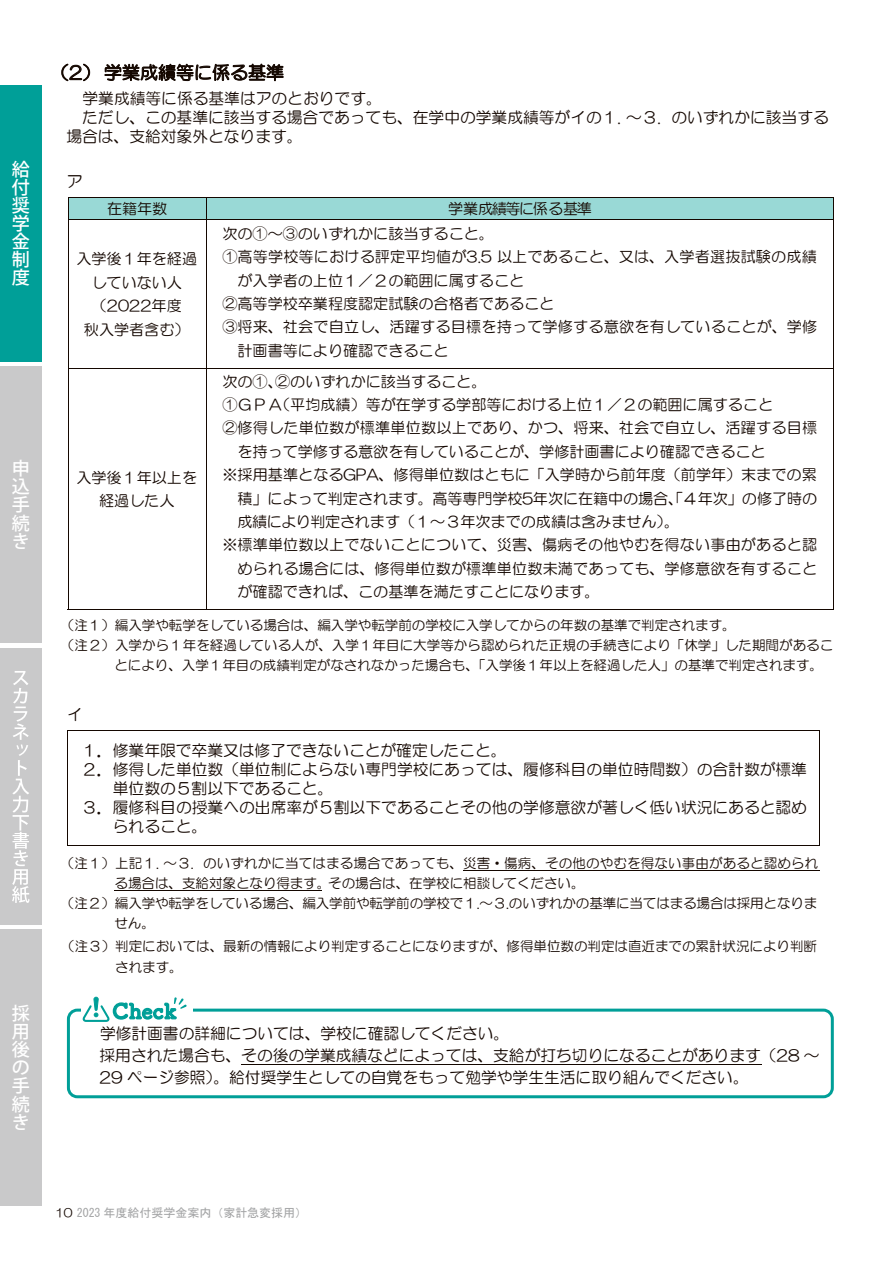
<style>
.page{position:relative;width:893px;height:1263px;background:#fff}
.page>*{position:absolute;margin:0;border:0;box-sizing:border-box;transform-origin:0 0}
.t1{font:500 18px "Koz Go Pro";color:#fff}
.t2{font:18px "HG Maru Gothic MPRO";color:#140700}
.t3{font:15.75px/18.9px "HG Maru Gothic MPRO";color:#140700}
.t4{font:15.15px/23.4px "HG Maru Gothic MPRO";color:#140700;text-align:center}
.t5{font:15.15px "HG Maru Gothic MPRO";letter-spacing:-.095em;color:#140700}
.t6{font:13.5px/21px "HG Maru Gothic MPRO";color:#140700}
.t7{font:12px "MS Gothic";color:#a3a4a5}
.s1{font-family:"HG Maru Gothic MPRO";font-size:11.85px;color:#140700}
</style>
<div class="page">
<div style="left:0;top:85px;width:41px;height:276px;background:#009f98"></div>
<div style="left:0;top:648px;width:41px;height:276px;background:#c9c9ca"></div>
<svg style="left:12px;top:671px;width:18px;height:232px"></svg>
<div style="left:0;top:366px;width:41px;height:277px;background:#c9c9ca"></div>
<div style="left:0;top:929px;width:41px;height:276px;background:#c9c9ca"></div>
<div style="left:68px;top:198px;width:138px;height:21px;background:#99d9d6"></div>
<div style="left:207px;top:198px;width:626px;height:21px;background:#99d9d6"></div>
<hr style="left:68px;top:198px;width:139px;height:1px;background:#140700">
<hr style="left:207px;top:198px;width:626px;height:1px;background:#140700">
<svg style="left:68px;top:199px;width:1px;height:20px"></svg>
<svg style="left:206px;top:199px;width:1px;height:20px"></svg>
<hr style="left:68px;top:219px;width:139px;height:1px;background:#140700">
<hr style="left:207px;top:219px;width:626px;height:1px;background:#140700">
<svg style="left:833px;top:198px;width:1px;height:22px"></svg>
<hr style="left:68px;top:220px;width:1px;height:148px;background:#140700">
<hr style="left:206px;top:220px;width:1px;height:148px;background:#140700">
<hr style="left:833px;top:220px;width:1px;height:148px;background:#140700">
<hr style="left:68px;top:368px;width:139px;height:1px;background:#140700">
<hr style="left:207px;top:368px;width:626px;height:1px;background:#140700">
<hr style="left:68px;top:369px;width:1px;height:241px;background:#140700">
<hr style="left:68px;top:609px;width:138px;height:1px;background:#140700">
<hr style="left:206px;top:369px;width:1px;height:241px;background:#140700">
<hr style="left:207px;top:609px;width:626px;height:1px;background:#140700">
<hr style="left:833px;top:369px;width:1px;height:241px;background:#140700">
<svg style="left:61px;top:64px;width:29px;height:17px"></svg>
<svg style="left:104px;top:63px;width:180px;height:19px"></svg>
<hr style="left:463px;top:870px;width:356px;height:1px;background:#140700">
<hr style="left:114px;top:890px;width:208px;height:1px;background:#140700">
<hr style="left:68px;top:730px;width:752px;height:1px;background:#140700">
<hr style="left:68px;top:731px;width:1px;height:31px;background:#140700">
<hr style="left:819px;top:731px;width:1px;height:31px;background:#140700">
<hr style="left:68px;top:758px;width:1px;height:88px;background:#140700">
<hr style="left:68px;top:845px;width:75px;height:1px;background:#140700">
<hr style="left:142px;top:845px;width:677px;height:1px;background:#140700">
<hr style="left:819px;top:758px;width:1px;height:88px;background:#140700">
<div style="left:67px;top:1008px;width:767px;height:90px;border:3px solid #009f98;border-radius:9px"></div>
<div style="left:81px;top:992px;width:112px;height:30px;background:#fff"></div>
<hr style="left:241px;top:1064px;width:521px;height:1px;background:#140700">
<svg style="left:80px;top:997px;width:107px;height:25px"></svg>
<p class="t1" style="left:12px;top:158px;width:20px">給</p>
<p class="t1" style="left:12px;top:176px;width:20px">付</p>
<p class="t1" style="left:12px;top:194px;width:20px">奨</p>
<p class="t1" style="left:12px;top:212px;width:20px">学</p>
<p class="t1" style="left:12px;top:230px;width:20px">金</p>
<p class="t1" style="left:12px;top:248px;width:20px">制</p>
<p class="t1" style="left:12px;top:266px;width:20px">度</p>
<p class="t1" style="left:12px;top:457px;width:20px">申</p>
<p class="t1" style="left:12px;top:475px;width:20px">込</p>
<p class="t1" style="left:12px;top:493px;width:20px">手</p>
<p class="t1" style="left:12px;top:511px;width:20px">続</p>
<p class="t1" style="left:12px;top:529px;width:20px">き</p>
<p class="t1" style="left:12px;top:1002px;width:20px">採</p>
<p class="t1" style="left:12px;top:1020px;width:20px">用</p>
<p class="t1" style="left:12px;top:1038px;width:20px">後</p>
<p class="t1" style="left:12px;top:1056px;width:20px">の</p>
<p class="t1" style="left:12px;top:1074px;width:20px">手</p>
<p class="t1" style="left:12px;top:1092px;width:20px">続</p>
<p class="t1" style="left:12px;top:1110px;width:20px">き</p>
<p class="t2" style="left:51px;top:63px;width:234px">（2）　学業成績等に係る基準</p>
<p class="t3" style="left:83px;top:88px;width:301px">学業成績等に係る基準はアのとおりです。</p>
<p class="t3" style="left:66px;top:108px;width:764px">　ただし、この基準に該当する場合であっても、在学中の学業成績等がイの１. ～３. のいずれかに該当する場合は、支給対象外となります。</p>
<p class="t3" style="left:67px;top:172px;width:17px">ア</p>
<p class="t4" style="left:107px;top:197px;width:62px">在籍年数</p>
<p class="t5" style="left:448px;top:201px;width:145px">学業成績等に係る基準</p>
<p class="t4" style="left:76px;top:247px;width:122px">入学後１年を経過していない人（2022年度<br>秋入学者含む）</p>
<p class="t4" style="left:222px;top:222px;width:273px">次の①～③のいずれかに該当すること。</p>
<p class="t4" style="left:222px;top:245px;width:596px">①高等学校等における評定平均値が3.5 以上であること、又は、入学者選抜試験の成績</p>
<p class="t4" style="left:237px;top:268px;width:288px">が入学者の上位１／２の範囲に属すること</p>
<p class="t4" style="left:222px;top:292px;width:333px">②高等学校卒業程度認定試験の合格者であること</p>
<p class="t4" style="left:222px;top:315px;width:596px">③将来、社会で自立し、活躍する目標を持って学修する意欲を有していることが、学修</p>
<p class="t4" style="left:237px;top:339px;width:213px">計画書等により確認できること</p>
<p class="t4" style="left:222px;top:369px;width:266px">次の①、②のいずれかに該当すること。</p>
<p class="t4" style="left:222px;top:393px;width:552px">①ＧＰＡ（平均成績）等が在学する学部等における上位１／２の範囲に属すること</p>
<p class="t4" style="left:222px;top:416px;width:596px">②修得した単位数が標準単位数以上であり、かつ、将来、社会で自立し、活躍する目標</p>
<p class="t4" style="left:237px;top:440px;width:530px">を持って学修する意欲を有していることが、学修計画書により確認できること</p>
<p class="t4" style="left:222px;top:463px;width:596px">※採用基準となるGPA、修得単位数はともに「入学時から前年度（前学年）末までの累</p>
<p class="t4" style="left:237px;top:486px;width:581px">積」によって判定されます。高等専門学校5年次に在籍中の場合、「４年次」の修了時の</p>
<p class="t4" style="left:237px;top:510px;width:451px">成績により判定されます（１～３年次までの成績は含みません）　。</p>
<p class="t4" style="left:222px;top:533px;width:596px">※標準単位数以上でないことについて、災害、傷病その他やむを得ない事由があると認</p>
<p class="t4" style="left:237px;top:556px;width:581px">められる場合には、修得単位数が標準単位数未満であっても、学修意欲を有すること</p>
<p class="t4" style="left:238px;top:580px;width:364px">が確認できれば、この基準を満たすことになります。</p>
<p class="t4" style="left:76px;top:465px;width:122px">入学後１年以上を経過した人</p>
<p class="t6" style="left:61px;top:614px;width:676px">（注１）編入学や転学をしている場合は、編入学や転学前の学校に入学してからの年数の基準で判定されます。</p>
<p class="t6" style="left:61px;top:635px;width:774px">（注２）入学から１年を経過している人が、入学１年目に大学等から認められた正規の手続きにより「休学」した期間があるこ</p>
<p class="t6" style="left:114px;top:655px;width:710px">とにより、入学１年目の成績判定がなされなかった場合も、「入学後１年以上を経過した人」の基準で判定されます。</p>
<p class="t3" style="left:67px;top:705px;width:17px">イ</p>
<p class="t3" style="left:81px;top:741px;width:727px">１．修業年限で卒業又は修了できないことが確定したこと。<br>２．修得した単位数（単位制によらない専門学校にあっては、履修科目の単位時間数）の合計数が標準　　単位数の５割以下であること。<br>３．履修科目の授業への出席率が５割以下であることその他の学修意欲が著しく低い状況にあると認め　　られること。</p>
<p class="t6" style="left:61px;top:852px;width:759px">（注１）上記１. ～３. のいずれかに当てはまる場合であっても、災害・傷病、その他のやむを得ない事由があると認められ</p>
<p class="t6" style="left:114px;top:872px;width:472px">る場合は、支給対象となり得ます。その場合は、在学校に相談してください。</p>
<p class="t6" style="left:61px;top:893px;width:758px">（注２）編入学や転学をしている場合、編入学前や転学前の学校で１.～３.のいずれかの基準に当てはまる場合は採用となりま</p>
<p class="t6" style="left:114px;top:913px;width:42px">せん。</p>
<p class="t6" style="left:61px;top:935px;width:757px">（注３）判定においては、最新の情報により判定することになりますが、修得単位数の判定は直近までの累計状況により判断　　　　されます。</p>
<p class="t3" style="left:100px;top:1022px;width:722px;line-height:22.4px">学修計画書の詳細については、学校に確認してください。<br>採用された場合も、その後の学業成績などによっては、支給が打ち切りになることがあります（28 ～<br>29 ページ参照）。給付奨学生としての自覚をもって勉学や学生生活に取り組んでください。</p>
<p class="t7" style="left:55px;top:1206px;width:254px"><span class="s1">10</span> 2023 年度給付奨学金案内（家計急変採用）</p>
</div>
